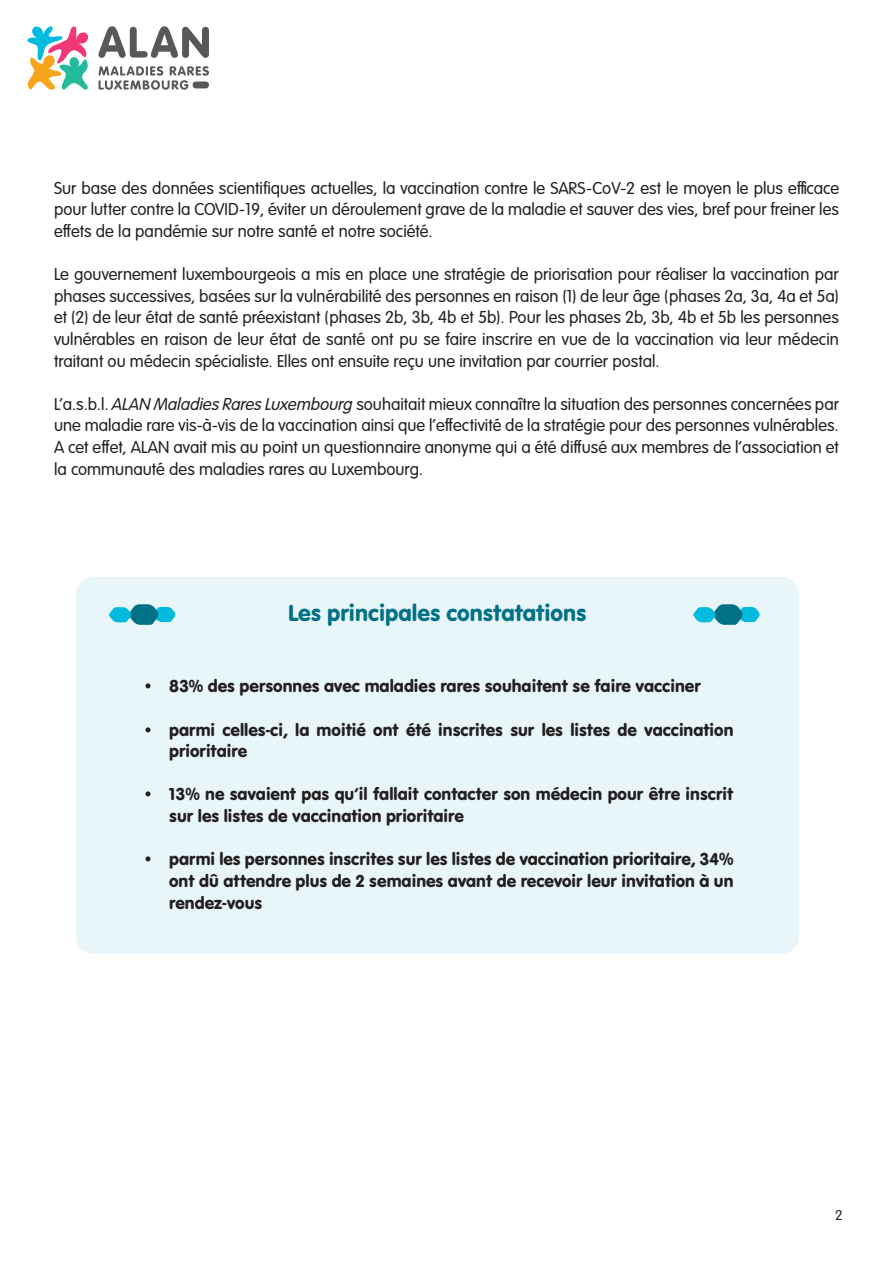
<style>
.page{position:relative;width:893px;height:1263px;background:#fff}
.page>*{position:absolute;margin:0;border:0;box-sizing:border-box;transform-origin:0 0}
.t1{font:24px "VAG Rundschrift D";color:#017186}
.main_text{font:300 18px/21.6px "VAG Rundschrift D";color:#231f20;text-align:justify}
.t2{font:18px/21.6px "VAG Rundschrift D";color:#231f20}
.t3{font:300 15px "VAG Rundschrift D";color:#231f20}
.s1{font-style:italic}
</style>
<div class="page">
<svg style="left:27px;top:26px;width:61px;height:64px"></svg>
<svg style="left:99px;top:26px;width:110px;height:32px"></svg>
<svg style="left:99px;top:66px;width:110px;height:24px"></svg>
<div style="left:193px;top:82px;width:16px;height:6px;background:#57585a;border-radius:4px"></div>
<div style="left:76px;top:577px;width:723px;height:377px;background:#e8f6fa;border-radius:18px"></div>
<svg style="left:109px;top:604px;width:67px;height:21px"></svg>
<svg style="left:693px;top:604px;width:67px;height:21px"></svg>
<p class="main_text" style="left:54px;top:177px;width:787px">Sur base des données scientifiques actuelles, la vaccination contre le SARS-CoV-2 est le moyen le plus efficace pour lutter contre la COVID-19, éviter un déroulement grave de la maladie et sauver des vies, bref pour freiner les effets de la pandémie sur notre santé et notre société.</p>
<p class="main_text" style="left:54px;top:264px;width:786px">Le gouvernement luxembourgeois a mis en place une stratégie de priorisation pour réaliser la vaccination par phases successives, basées sur la vulnérabilité des personnes en raison (1) de leur âge (phases 2a, 3a, 4a et 5a) et (2) de leur état de santé préexistant (phases 2b, 3b, 4b et 5b). Pour les phases 2b, 3b, 4b et 5b les personnes vulnérables en raison de leur état de santé ont pu se faire inscrire en vue de la vaccination via leur médecin traitant ou médecin spécialiste. Elles ont ensuite reçu une invitation par courrier postal.</p>
<p class="main_text" style="left:54px;top:393px;width:786px">L’a.s.b.l. <span class="s1">ALAN Maladies Rares Luxembourg</span> souhaitait mieux connaître la situation des personnes concernées par une maladie rare vis-à-vis de la vaccination ainsi que l’effectivité de la stratégie pour des personnes vulnérables.<br>A cet effet, ALAN avait mis au point un questionnaire anonyme qui a été diffusé aux membres de l’association et la communauté des maladies rares au Luxembourg.</p>
<p class="t1" style="left:288px;top:599px;width:300px">Les principales constatations</p>
<p class="t2" style="left:142px;top:676px;width:560px">• 83% des personnes avec maladies rares souhaitent se faire vacciner</p>
<p class="t2" style="left:169px;top:719px;width:566px;text-indent:-27px">• parmi celles-ci, la moitié ont été inscrites sur les listes de vaccination prioritaire</p>
<p class="t2" style="left:169px;top:784px;width:566px;text-indent:-27px">• 13% ne savaient pas qu’il fallait contacter son médecin pour être inscrit sur les listes de vaccination prioritaire</p>
<p class="t2" style="left:169px;top:848px;width:566px;text-align:justify;text-indent:-27px">• parmi les personnes inscrites sur les listes de vaccination prioritaire, 34% ont dû attendre plus de 2 semaines avant de recevoir leur invitation à un rendez-vous</p>
<p class="t3" style="left:835px;top:1207px;width:9px">2</p>
</div>
